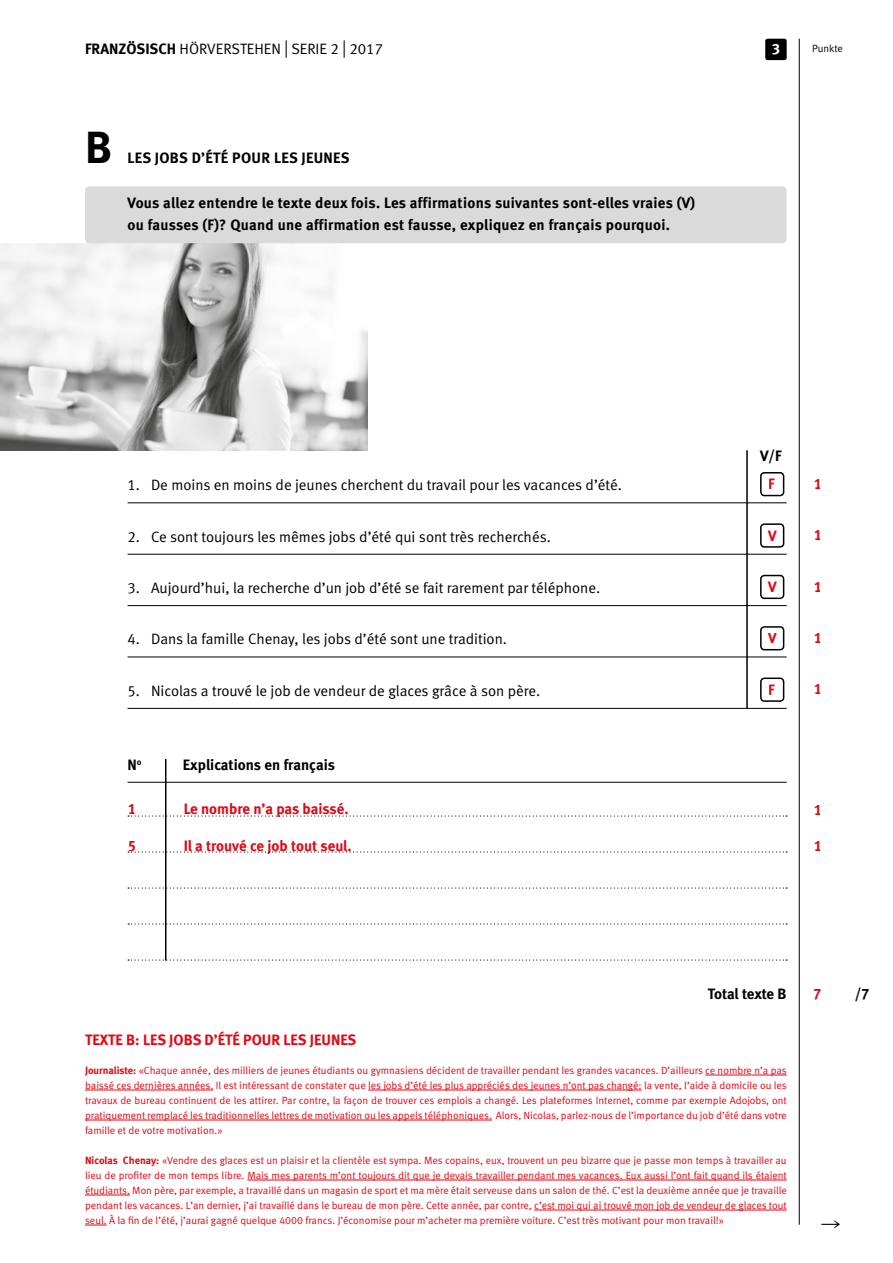
<style>
.page{position:relative;width:893px;height:1263px;background:#fff}
.page>*{position:absolute;margin:0;border:0;box-sizing:border-box;transform-origin:0 0}
.Titel_01_ohne_Linie{font:45px "Meta Bold LF";color:#000}
.t1{font:19.5px "European Pi Four";color:#000}
.Linien{font:15px "Meta Normal LF";color:#000}
.Titel_01_ohne_Linie-2{font:15px/22.5px "Meta Bold LF";letter-spacing:.02em;color:#000}
.t2{font:15px "Meta Bold LF";color:#e30613}
.Linien-2{font:15px "Meta Bold LF";color:#000}
.Text_mit_Linie_unten{font:15px "Meta Bold LF";letter-spacing:-.01em;color:#000}
.t3{font:15px "Meta Bold LF";color:#fff}
.t4{font:10.5px/15px "Meta Normal LF";color:#e30613;text-align:justify}
.t5{font:10.5px "Meta Normal LF";letter-spacing:-.005em;color:#000}
.s1{font-family:"Meta Bold LF"}
.s2{font-size:18px}
</style>
<div class="page">
<div style="left:765px;top:39px;width:22px;height:21px;background:#000;border-radius:2px"></div>
<hr style="left:799px;top:39px;width:1px;height:1186px;background:#000">
<img style="left:0;top:243px;width:368px;height:208px">
<div style="left:85px;top:186px;width:702px;height:57px;background:#dadada;border-radius:4px"></div>
<hr style="left:128px;top:503px;width:659px;height:1px;background:#000">
<hr style="left:128px;top:554px;width:659px;height:1px;background:#000">
<hr style="left:128px;top:605px;width:659px;height:1px;background:#000">
<hr style="left:128px;top:657px;width:659px;height:1px;background:#000">
<hr style="left:128px;top:708px;width:659px;height:1px;background:#000">
<hr style="left:128px;top:782px;width:659px;height:1px;background:#000">
<div style="left:760px;top:472px;width:24px;height:24px;border:2px solid #000;border-radius:4px"></div>
<div style="left:760px;top:523px;width:24px;height:25px;border:2px solid #000;border-radius:4px"></div>
<div style="left:760px;top:575px;width:24px;height:24px;border:2px solid #000;border-radius:4px"></div>
<div style="left:760px;top:626px;width:24px;height:24px;border:2px solid #000;border-radius:4px"></div>
<div style="left:760px;top:677px;width:24px;height:25px;border:2px solid #000;border-radius:4px"></div>
<svg style="left:128px;top:815px;width:659px;height:2px"></svg>
<svg style="left:128px;top:851px;width:659px;height:2px"></svg>
<svg style="left:128px;top:887px;width:659px;height:2px"></svg>
<svg style="left:128px;top:923px;width:659px;height:2px"></svg>
<svg style="left:128px;top:959px;width:659px;height:2px"></svg>
<hr style="left:746px;top:450px;width:2px;height:258px;background:#000">
<hr style="left:165px;top:759px;width:1px;height:201px;background:#000">
<hr style="left:705px;top:1075px;width:82px;height:1px;background:#e30613">
<hr style="left:85px;top:1090px;width:128px;height:1px;background:#e30613">
<hr style="left:368px;top:1090px;width:274px;height:1px;background:#e30613">
<hr style="left:85px;top:1120px;width:407px;height:1px;background:#e30613">
<hr style="left:247px;top:1180px;width:540px;height:1px;background:#e30613">
<hr style="left:85px;top:1195px;width:45px;height:1px;background:#e30613">
<hr style="left:534px;top:1210px;width:253px;height:1px;background:#e30613">
<svg style="left:85px;top:1225px;width:22px;height:1px"></svg>
<p class="Linien" style="left:85px;top:41px;width:300px"><span class="s1">FRANZÖSISCH</span> HÖRVERSTEHEN <span class="s2">|</span> SERIE 2 <span class="s2">|</span> 2017</p>
<p class="Titel_01_ohne_Linie" style="left:85px;top:120px;width:28px">B</p>
<p class="Titel_01_ohne_Linie-2" style="left:128px;top:146px;width:224px">LES JOBS D’ÉTÉ POUR LES JEUNES</p>
<p class="Titel_01_ohne_Linie-2" style="left:128px;top:191px;width:569px">Vous allez entendre le texte deux fois. Les affirmations suivantes sont-elles vraies (V) ou fausses (F)? Quand une affirmation est fausse, expliquez en français pourquoi.</p>
<h3 class="t3" style="left:772px;top:40px;width:10px">3</h3>
<p class="t5" style="left:812px;top:43px;width:32px">Punkte</p>
<p class="Linien" style="left:128px;top:476px;width:496px">1. De moins en moins de jeunes cherchent du travail pour les vacances d’été.</p>
<p class="Linien" style="left:128px;top:528px;width:425px">2. Ce sont toujours les mêmes jobs d’été qui sont très recherchés.</p>
<p class="Linien" style="left:128px;top:579px;width:474px">3. Aujourd’hui, la recherche d’un job d’été se fait rarement par téléphone.</p>
<p class="Linien" style="left:128px;top:630px;width:381px">4. Dans la famille Chenay, les jobs d’été sont une tradition.</p>
<p class="Linien" style="left:128px;top:682px;width:414px">5. Nicolas a trouvé le job de vendeur de glaces grâce à son père.</p>
<p class="Linien-2" style="left:128px;top:755px;width:16px">N<sup>o</sup></p>
<p class="Linien-2" style="left:183px;top:755px;width:153px">Explications en français</p>
<h3 class="t2" style="left:128px;top:800px;width:10px">1</h3>
<h3 class="t2" style="left:128px;top:836px;width:10px">5</h3>
<h3 class="t2" style="left:183px;top:800px;width:167px">Le nombre n’a pas baissé.</h3>
<h3 class="t2" style="left:183px;top:836px;width:170px">Il a trouvé ce job tout seul.</h3>
<p class="Titel_01_ohne_Linie-2" style="left:760px;top:445px;width:23px">V/F</p>
<h3 class="t2" style="left:769px;top:475px;width:8px">F</h3>
<h3 class="t2" style="left:813px;top:475px;width:10px">1</h3>
<h3 class="t2" style="left:768px;top:527px;width:10px">V</h3>
<h3 class="t2" style="left:813px;top:526px;width:10px">1</h3>
<h3 class="t2" style="left:768px;top:578px;width:10px">V</h3>
<h3 class="t2" style="left:813px;top:578px;width:10px">1</h3>
<h3 class="t2" style="left:768px;top:629px;width:10px">V</h3>
<h3 class="t2" style="left:813px;top:629px;width:10px">1</h3>
<h3 class="t2" style="left:769px;top:681px;width:8px">F</h3>
<h3 class="t2" style="left:813px;top:680px;width:10px">1</h3>
<h3 class="t2" style="left:813px;top:800px;width:10px">1</h3>
<h3 class="t2" style="left:813px;top:837px;width:10px">1</h3>
<p class="Text_mit_Linie_unten" style="left:708px;top:985px;width:80px">Total texte B</p>
<p class="Text_mit_Linie_unten" style="left:855px;top:985px;width:16px">/7</p>
<h3 class="t2" style="left:813px;top:985px;width:10px">7</h3>
<h3 class="t2" style="left:85px;top:1031px;width:273px">TEXTE B: LES JOBS D’ÉTÉ POUR LES JEUNES</h3>
<p class="t4" style="left:85px;top:1062px;width:703px"><span class="s1">Journaliste:</span> «Chaque année, des milliers de jeunes étudiants ou gymnasiens décident de travailler pendant les grandes vacances. D’ailleurs ce nombre n’a pas baissé ces dernières années. Il est intéressant de constater que les jobs d’été les plus appréciés des jeunes n’ont pas changé: la vente, l’aide à domicile ou les travaux de bureau continuent de les attirer. Par contre, la façon de trouver ces emplois a changé. Les plateformes Internet, comme par exemple Adojobs, ont pratiquement remplacé les traditionnelles lettres de motivation ou les appels téléphoniques. Alors, Nicolas, parlez-nous de l’importance du job d’été dans votre famille et de votre motivation.»</p>
<p class="t4" style="left:85px;top:1152px;width:703px"><span class="s1">Nicolas Chenay:</span> «Vendre des glaces est un plaisir et la clientèle est sympa. Mes copains, eux, trouvent un peu bizarre que je passe mon temps à travailler au lieu de profiter de mon temps libre. Mais mes parents m’ont toujours dit que je devais travailler pendant mes vacances. Eux aussi l’ont fait quand ils étaient étudiants. Mon père, par exemple, a travaillé dans un magasin de sport et ma mère était serveuse dans un salon de thé. C’est la deuxième année que je travaille pendant les vacances. L’an dernier, j’ai travaillé dans le bureau de mon père. Cette année, par contre, c’est moi qui ai trouvé mon job de vendeur de glaces tout seul. À la fin de l’été, j’aurai gagné quelque 4000 francs. J’économise pour m’acheter ma première voiture. C’est très motivant pour mon travail!»</p>
<p class="t1" style="left:821px;top:1213px;width:21px">R</p>
</div>
